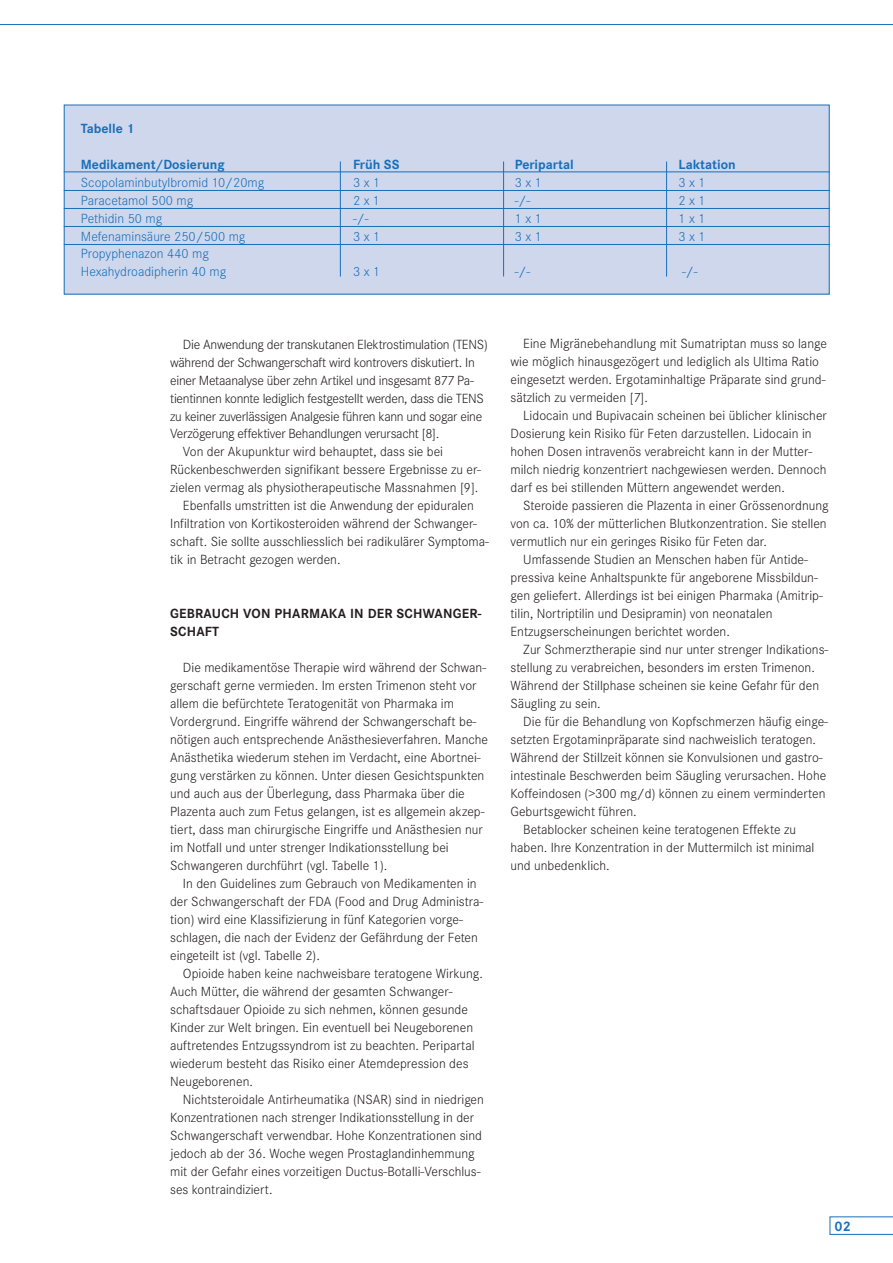
<style>
.page{position:relative;width:893px;height:1263px;background:#fff}
.page>*{position:absolute;margin:0;border:0;box-sizing:border-box;transform-origin:0 0}
.t1{font:700 14.25px "Corporate S";color:#1a6fb8}
.t2{font:300 13.8px/18px "Corporate S";color:#231f20}
.t3{font:300 13.8px "Corporate S";letter-spacing:-.02em;color:#231f20}
.t4{font:300 13.8px/18px "Corporate S";color:#1a6fb8}
.t5{font:700 13.8px "Corporate S";color:#1a6fb8}
.t6{font:700 13.8px/18px "Corporate S";letter-spacing:.015em;color:#231f20}
</style>
<div class="page">
<div style="left:64px;top:105px;width:765px;height:189px;background:#ced7ec"></div>
<hr style="left:64px;top:172px;width:765px;height:1px;background:#1a6fb8">
<hr style="left:64px;top:208px;width:765px;height:1px;background:#1a6fb8">
<hr style="left:64px;top:190px;width:765px;height:1px;background:#1a6fb8">
<hr style="left:64px;top:226px;width:765px;height:1px;background:#1a6fb8">
<hr style="left:64px;top:244px;width:765px;height:1px;background:#1a6fb8">
<hr style="left:340px;top:161px;width:1px;height:116px;background:#1a6fb8">
<hr style="left:503px;top:161px;width:1px;height:116px;background:#1a6fb8">
<hr style="left:666px;top:161px;width:1px;height:116px;background:#1a6fb8">
<p class="t5" style="left:81px;top:123px;width:55px">Tabelle 1</p>
<p class="t5" style="left:81px;top:159px;width:145px">Medikament/Dosierung</p>
<p class="t5" style="left:353px;top:159px;width:48px">Früh SS</p>
<p class="t5" style="left:514px;top:159px;width:61px">Peripartal</p>
<p class="t5" style="left:678px;top:159px;width:59px">Laktation</p>
<p class="t4" style="left:81px;top:174px;width:185px">Scopolaminbutylbromid 10/20mg</p>
<p class="t4" style="left:353px;top:174px;width:29px">3 x 1</p>
<p class="t4" style="left:514px;top:174px;width:29px">3 x 1</p>
<p class="t4" style="left:678px;top:174px;width:29px">3 x 1</p>
<p class="t4" style="left:81px;top:192px;width:114px">Paracetamol 500 mg</p>
<p class="t4" style="left:353px;top:192px;width:29px">2 x 1</p>
<p class="t4" style="left:514px;top:192px;width:17px">-/-</p>
<p class="t4" style="left:678px;top:192px;width:29px">2 x 1</p>
<p class="t4" style="left:81px;top:210px;width:83px">Pethidin 50 mg</p>
<p class="t4" style="left:353px;top:210px;width:17px">-/-</p>
<p class="t4" style="left:515px;top:210px;width:29px">1 x 1</p>
<p class="t4" style="left:678px;top:210px;width:29px">1 x 1</p>
<p class="t4" style="left:81px;top:228px;width:166px">Mefenaminsäure 250/500 mg</p>
<p class="t4" style="left:353px;top:228px;width:29px">3 x 1</p>
<p class="t4" style="left:514px;top:228px;width:29px">3 x 1</p>
<p class="t4" style="left:678px;top:228px;width:29px">3 x 1</p>
<p class="t4" style="left:81px;top:246px;width:147px">Propyphenazon 440 mg<br>Hexahydroadipherin 40 mg</p>
<p class="t4" style="left:353px;top:264px;width:29px">3 x 1</p>
<p class="t4" style="left:515px;top:264px;width:17px">-/-</p>
<p class="t4" style="left:682px;top:264px;width:17px">-/-</p>
<p class="t3" style="left:183px;top:339px;width:306px">Die Anwendung der transkutanen Elektrostimulation (TENS)</p>
<p class="t3" style="left:170px;top:357px;width:306px">während der Schwangerschaft wird kontrovers diskutiert. In</p>
<p class="t3" style="left:170px;top:375px;width:305px">einer Metaanalyse über zehn Artikel und insgesamt 877 Pa-</p>
<p class="t3" style="left:170px;top:393px;width:315px">tientinnen konnte lediglich festgestellt werden, dass die TENS</p>
<p class="t3" style="left:170px;top:411px;width:313px">zu keiner zuverlässigen Analgesie führen kann und sogar eine</p>
<p class="t3" style="left:170px;top:429px;width:270px">Verzögerung effektiver Behandlungen verursacht [8].</p>
<p class="t2" style="left:183px;top:444px;width:262px">Von der Akupunktur wird behauptet, dass sie bei</p>
<p class="t2" style="left:170px;top:462px;width:312px">Rückenbeschwerden signifikant bessere Ergebnisse zu er-</p>
<p class="t2" style="left:170px;top:480px;width:309px">zielen vermag als physiotherapeutische Massnahmen [9].</p>
<p class="t2" style="left:183px;top:498px;width:292px">Ebenfalls umstritten ist die Anwendung der epiduralen</p>
<p class="t2" style="left:170px;top:516px;width:308px">Infiltration von Kortikosteroiden während der Schwanger-</p>
<p class="t2" style="left:170px;top:534px;width:320px">schaft. Sie sollte ausschliesslich bei radikulärer Symptoma-</p>
<p class="t2" style="left:170px;top:552px;width:172px">tik in Betracht gezogen werden.</p>
<p class="t6" style="left:170px;top:606px;width:313px">GEBRAUCH VON PHARMAKA IN DER SCHWANGER-<br>SCHAFT</p>
<p class="t2" style="left:170px;top:660px;width:319px;text-indent:13px">Die medikamentöse Therapie wird während der Schwan&shy;gerschaft gerne vermieden. Im ersten Trimenon steht vor allem die befürchtete Teratogenität von Pharmaka im Vordergrund. Eingriffe während der Schwangerschaft be&shy;nötigen auch entsprechende Anästhesieverfahren. Manche Anästhetika wiederum stehen im Verdacht, eine Abortnei&shy;gung verstärken zu können. Unter diesen Gesichtspunkten und auch aus der Überlegung, dass Pharmaka über die Plazenta auch zum Fetus gelangen, ist es allgemein akzep&shy;tiert, dass man chirurgische Eingriffe und Anästhesien nur im Notfall und unter strenger Indikationsstellung bei Schwangeren durchführt (vgl. Tabelle 1).</p>
<p class="t2" style="left:170px;top:876px;width:315px;text-indent:13px">In den Guidelines zum Gebrauch von Medikamenten in der Schwangerschaft der FDA (Food and Drug Administra&shy;tion) wird eine Klassifizierung in fünf Kategorien vorge&shy;schlagen, die nach der Evidenz der Gefährdung der Feten eingeteilt ist (vgl. Tabelle 2).</p>
<p class="t2" style="left:170px;top:966px;width:314px;text-indent:13px">Opioide haben keine nachweisbare teratogene Wirkung.<br>Auch Mütter, die während der gesamten Schwanger&shy;schaftsdauer Opioide zu sich nehmen, können gesunde Kinder zur Welt bringen. Ein eventuell bei Neugeborenen auftretendes Entzugssyndrom ist zu beachten. Peripartal wiederum besteht das Risiko einer Atemdepression des Neugeborenen.</p>
<p class="t2" style="left:170px;top:1092px;width:315px;text-indent:13px">Nichtsteroidale Antirheumatika (NSAR) sind in niedrigen Konzentrationen nach strenger Indikationsstellung in der Schwangerschaft verwendbar. Hohe Konzentrationen sind jedoch ab der 36. Woche wegen Prostaglandinhemmung mit der Gefahr eines vorzeitigen Ductus-Botalli-Verschlus&shy;ses kontraindiziert.</p>
<p class="t2" style="left:510px;top:336px;width:318px;text-indent:13px">Eine Migränebehandlung mit Sumatriptan muss so lange wie möglich hinausgezögert und lediglich als Ultima Ratio eingesetzt werden. Ergotaminhaltige Präparate sind grund&shy;sätzlich zu vermeiden [7].</p>
<p class="t2" style="left:510px;top:408px;width:318px;text-indent:13px">Lidocain und Bupivacain scheinen bei üblicher klinischer Dosierung kein Risiko für Feten darzustellen. Lidocain in hohen Dosen intravenös verabreicht kann in der Mutter&shy;milch niedrig konzentriert nachgewiesen werden. Dennoch darf es bei stillenden Müttern angewendet werden.</p>
<p class="t2" style="left:510px;top:498px;width:319px;text-indent:13px">Steroide passieren die Plazenta in einer Grössenordnung von ca. 10% der mütterlichen Blutkonzentration. Sie stellen vermutlich nur ein geringes Risiko für Feten dar.</p>
<p class="t2" style="left:510px;top:552px;width:314px;text-indent:13px">Umfassende Studien an Menschen haben für Antide&shy;pressiva keine Anhaltspunkte für angeborene Missbildun&shy;gen geliefert. Allerdings ist bei einigen Pharmaka (Amitrip&shy;tilin, Nortriptilin und Desipramin) von neonatalen Entzugserscheinungen berichtet worden.</p>
<p class="t2" style="left:510px;top:642px;width:319px;text-indent:13px">Zur Schmerztherapie sind nur unter strenger Indikations&shy;stellung zu verabreichen, besonders im ersten Trimenon.<br>Während der Stillphase scheinen sie keine Gefahr für den Säugling zu sein.</p>
<p class="t2" style="left:523px;top:714px;width:306px">Die für die Behandlung von Kopfschmerzen häufig einge-</p>
<p class="t2" style="left:510px;top:732px;width:307px">setzten Ergotaminpräparate sind nachweislich teratogen.</p>
<p class="t2" style="left:510px;top:750px;width:314px">Während der Stillzeit können sie Konvulsionen und gastro-</p>
<p class="t2" style="left:510px;top:768px;width:317px">intestinale Beschwerden beim Säugling verursachen. Hohe</p>
<p class="t2" style="left:510px;top:786px;width:316px">Koffeindosen (&gt;300 mg/d) können zu einem verminderten</p>
<p class="t2" style="left:510px;top:804px;width:128px">Geburtsgewicht führen.</p>
<p class="t2" style="left:523px;top:822px;width:274px">Betablocker scheinen keine teratogenen Effekte zu</p>
<p class="t2" style="left:510px;top:840px;width:305px">haben. Ihre Konzentration in der Muttermilch ist minimal</p>
<p class="t2" style="left:510px;top:858px;width:101px">und unbedenklich.</p>
<p class="t1" style="left:834px;top:1220px;width:18px">02</p>
</div>
